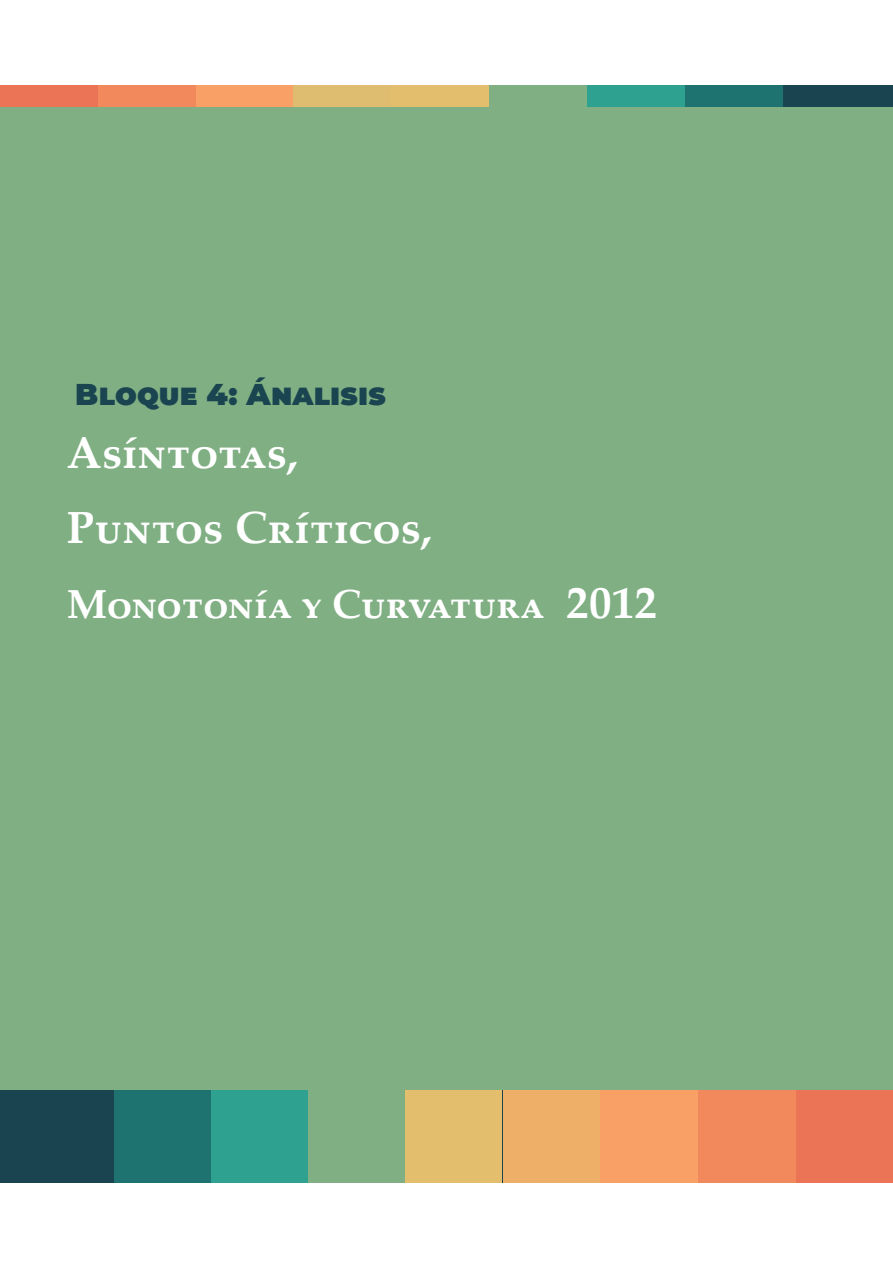
<style>
.page{position:relative;width:893px;height:1263px;background:#fff}
.page>*{position:absolute;margin:0;border:0;box-sizing:border-box;transform-origin:0 0}
.t1{font:700 45px/75px "Palatino Linotype";color:#fff}
.t2{font:700 40.5px "Palatino Linotype";letter-spacing:-.005em;color:#fff}
.t3{font:900 30px "Montserrat";letter-spacing:.01em;color:#1b4451}
.s1{font-size:45px}
</style>
<div class="page">
<div style="left:0;top:107px;width:893px;height:983px;background:#7faf82"></div>
<div style="left:0;top:85px;width:893px;height:22px;background:#1b4451"></div>
<div style="left:0;top:1090px;width:893px;height:92px;background:#1b4451"></div>
<div style="left:98px;top:85px;width:98px;height:22px;background:#f1895c"></div>
<div style="left:196px;top:85px;width:97px;height:22px;background:#f8a065"></div>
<div style="left:293px;top:85px;width:98px;height:22px;background:#debc70"></div>
<div style="left:391px;top:85px;width:98px;height:22px;background:#e3be6c"></div>
<div style="left:795px;top:1090px;width:98px;height:92px;background:#eb7456"></div>
<div style="left:698px;top:1090px;width:97px;height:92px;background:#f1895c"></div>
<div style="left:600px;top:1090px;width:98px;height:92px;background:#f8a065"></div>
<div style="left:503px;top:1090px;width:97px;height:92px;background:#eeaf69"></div>
<div style="left:489px;top:85px;width:98px;height:22px;background:#7faf82"></div>
<div style="left:587px;top:85px;width:98px;height:22px;background:#2fa191"></div>
<div style="left:685px;top:85px;width:97px;height:22px;background:#1e7270"></div>
<div style="left:0;top:85px;width:98px;height:22px;background:#eb7456"></div>
<div style="left:405px;top:1090px;width:97px;height:92px;background:#e3be6c"></div>
<div style="left:308px;top:1090px;width:97px;height:92px;background:#7faf82"></div>
<div style="left:211px;top:1090px;width:97px;height:92px;background:#2fa191"></div>
<div style="left:114px;top:1090px;width:97px;height:92px;background:#1e7270"></div>
<p class="t3" style="left:75px;top:372px;width:312px">Bloque 4: Ánalisis</p>
<p class="t1" style="left:67px;top:413px;width:367px">Asíntotas,<br>Puntos Críticos,</p>
<p class="t2" style="left:67px;top:575px;width:592px">Monotonía y Curvatura <span class="s1">2012</span></p>
</div>
